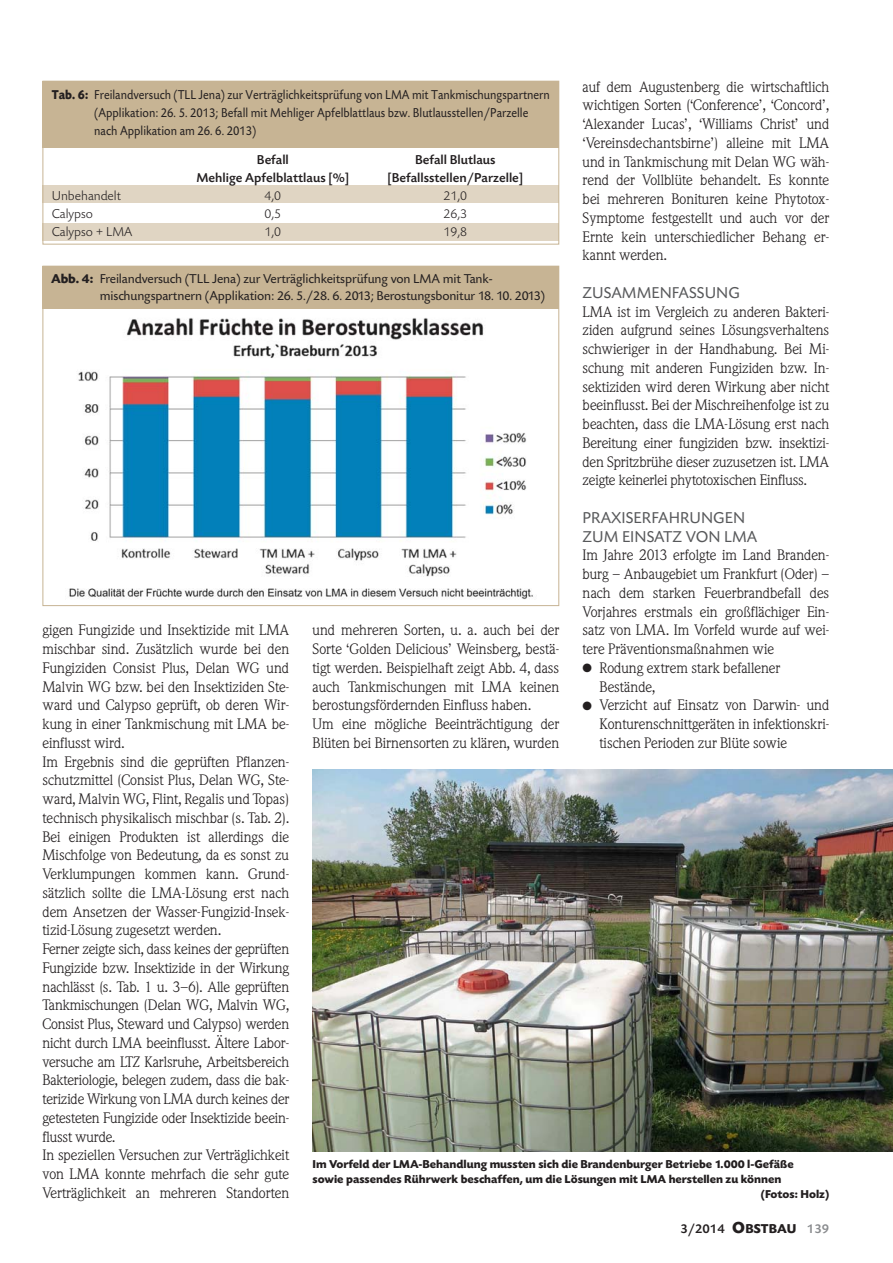
<style>
.page{position:relative;width:893px;height:1263px;background:#fff}
.page>*{position:absolute;margin:0;border:0;box-sizing:border-box;transform-origin:0 0}
.t1{font:16.5px/18.8px "Today SB";color:#58595b}
.t2{font:15px/18.8px "Weidemann BQ";color:#231f20;text-align:justify}
.t3{font:13.5px/18px "Today SB";color:#231f20;scale:.9 1}
.t4{font:13.5px/16.5px "Today SB";color:#231f20}
.t5{font:500 13.5px "Today SB";color:#231f20}
.t6{font:300 13.5px "Today SB";color:#231f20}
.t7{font:700 12px "Today SB";color:#231f20}
.s1{font-weight:700}
.s2{font-weight:700;font-size:16.8px}
.s3{color:#898b8e}
</style>
<div class="page">
<div style="left:43px;top:186px;width:516px;height:17px;background:#e0d5c3"></div>
<div style="left:43px;top:223px;width:516px;height:17px;background:#e0d5c3"></div>
<div style="left:43px;top:81px;width:516px;height:66px;background:#c7b494"></div>
<div style="left:43px;top:81px;width:516px;height:163px;border:1px solid #c7b494"></div>
<img style="left:69px;top:318px;width:464px;height:282px">
<div style="left:43px;top:266px;width:516px;height:42px;background:#c7b494"></div>
<img style="left:313px;top:770px;width:580px;height:382px">
<p class="t2" style="left:583px;top:78px;width:248px">auf dem Augustenberg die wirtschaftlich wichtigen Sorten (‘Conference’, ‘Concord’, ‘Alexander Lucas’, ‘Williams Christ’ und ‘Vereinsdechantsbirne’) alleine mit LMA und in Tankmischung mit Delan WG wäh&shy;rend der Vollblüte behandelt. Es konnte bei mehreren Bonituren keine Phytotox-Symp tome festgestellt und auch vor der Ernte kein unterschiedlicher Behang er&shy;kannt werden.</p>
<p class="t1" style="left:583px;top:285px;width:159px">ZUSAMMENFASSUNG</p>
<p class="t2" style="left:583px;top:303px;width:248px">LMA ist im Vergleich zu anderen Bakteri&shy;ziden aufgrund seines Lösungsverhaltens schwieriger in der Handhabung. Bei Mi&shy;schung mit anderen Fungiziden bzw. In&shy;sektiziden wird deren Wirkung aber nicht beeinflusst. Bei der Mischreihenfolge ist zu beachten, dass die LMA-Lösung erst nach Bereitung einer fungiziden bzw. insektizi&shy;den Spritzbrühe dieser zuzusetzen ist. LMA zeigte keinerlei phytotoxischen Einfluss.</p>
<p class="t1" style="left:583px;top:510px;width:176px">PRAXISERFAHRUNGEN<br>ZUM EINSATZ VON LMA</p>
<p class="t2" style="left:583px;top:547px;width:248px">Im Jahre 2013 erfolgte im Land Branden&shy;burg – Anbaugebiet um Frankfurt (Oder) – nach dem starken Feuerbrandbefall des Vorjahres erstmals ein großflächiger Ein&shy;satz von LMA. Im Vorfeld wurde auf wei&shy;tere Präventionsmaßnahmen wie</p>
<p class="t2" style="left:600px;top:660px;width:182px;text-indent:-17px">● Rodung extrem stark befallener<br>Bestände,</p>
<p class="t2" style="left:600px;top:697px;width:231px;text-indent:-17px">● Verzicht auf Einsatz von Darwin- und Konturenschnittgeräten in infektionskri&shy;tischen Perioden zur Blüte sowie</p>
<p class="t3" style="left:94px;top:87px;width:508px;text-indent:-43px"><span class="s1">Tab. 6:</span> Freilandversuch (TLL Jena) zur Verträglichkeitsprüfung von LMA mit Tankmischungspartnern (Applikation: 26. 5. 2013; Befall mit Mehliger Apfelblattlaus bzw. Blutlausstellen/Parzelle nach Applikation am 26. 6. 2013)</p>
<p class="t5" style="left:257px;top:154px;width:33px">Befall</p>
<p class="t5" style="left:415px;top:154px;width:82px">Befall Blutlaus</p>
<p class="t5" style="left:196px;top:172px;width:154px">Mehlige Apfelblattlaus [%]</p>
<p class="t5" style="left:387px;top:172px;width:137px">[Befallsstellen/Parzelle]</p>
<p class="t6" style="left:52px;top:190px;width:71px">Unbehandelt</p>
<p class="t6" style="left:265px;top:190px;width:18px">4,0</p>
<p class="t6" style="left:443px;top:190px;width:25px">21,0</p>
<p class="t6" style="left:52px;top:208px;width:43px">Calypso</p>
<p class="t6" style="left:265px;top:208px;width:18px">0,5</p>
<p class="t6" style="left:443px;top:208px;width:25px">26,3</p>
<p class="t6" style="left:52px;top:226px;width:82px">Calypso + LMA</p>
<p class="t6" style="left:265px;top:226px;width:18px">1,0</p>
<p class="t6" style="left:443px;top:226px;width:25px">19,8</p>
<p class="t4" style="left:100px;top:272px;width:447px;text-indent:-49px"><span class="s1">Abb. 4:</span> Freilandversuch (TLL Jena) zur Verträglichkeitsprüfung von LMA mit Tank&shy;mischungspartnern (Applikation: 26. 5./28. 6. 2013; Berostungsbonitur 18. 10. 2013)</p>
<p class="t2" style="left:313px;top:622px;width:248px;text-align:left">und mehreren Sorten, u. a. auch bei der Sorte ‘Golden Delicious’ Weinsberg, bestä&shy;tigt werden. Beispielhaft zeigt Abb. 4, dass auch Tankmischungen mit LMA keinen berostungsfördernden Einfluss haben.<br>Um eine mögliche Beeinträchtigung der Blüten bei Birnensorten zu klären, wurden</p>
<p class="t2" style="left:43px;top:622px;width:248px;text-align:left">gigen Fungizide und Insektizide mit LMA mischbar sind. Zusätzlich wurde bei den Fungiziden Consist Plus, Delan WG und Malvin WG bzw. bei den Insektiziden Ste&shy;ward und Calypso geprüft, ob deren Wir&shy;kung in einer Tankmischung mit LMA be&shy;einflusst wird.<br>Im Ergebnis sind die geprüften Pflanzen&shy;schutzmittel (Consist Plus, Delan WG, Ste&shy;ward, Malvin WG, Flint, Regalis und Topas) technisch physikalisch mischbar (s. Tab. 2).<br>Bei einigen Produkten ist allerdings die Mischfolge von Bedeutung, da es sonst zu Verklumpungen kommen kann. Grund&shy;sätzlich sollte die LMA-Lösung erst nach dem Ansetzen der Wasser-Fungizid-Insek&shy;tizid-Lösung zugesetzt werden.<br>Ferner zeigte sich, dass keines der geprüften Fungizide bzw. Insektizide in der Wirkung nachlässt (s. Tab. 1 u. 3–6). Alle geprüften Tankmischungen (Delan WG, Malvin WG, Consist Plus, Steward und Calypso) werden nicht durch LMA beeinflusst. Ältere Labor&shy;versuche am LTZ Karlsruhe, Arbeitsbereich Bakteriologie, belegen zudem, dass die bak&shy;terizide Wirkung von LMA durch keines der getesteten Fungizide oder Insektizide beein&shy;flusst wurde.<br>In speziellen Versuchen zur Verträglichkeit von LMA konnte mehrfach die sehr gute Verträglichkeit an mehreren Standorten</p>
<p class="t7" style="left:313px;top:1160px;width:483px">Im Vorfeld der LMA-Behandlung mussten sich die Brandenburger Betriebe 1.000 l-Gefäße</p>
<p class="t7" style="left:313px;top:1175px;width:470px">sowie passendes Rührwerk beschaffen, um die Lösungen mit LMA herstellen zu können</p>
<p class="t7" style="left:761px;top:1190px;width:70px">(Fotos: Holz)</p>
<p class="t5" style="left:680px;top:1223px;width:150px">3/2014 <span class="s2">O</span><span class="s1">BSTBAU</span> <span class="s3">139</span></p>
</div>
